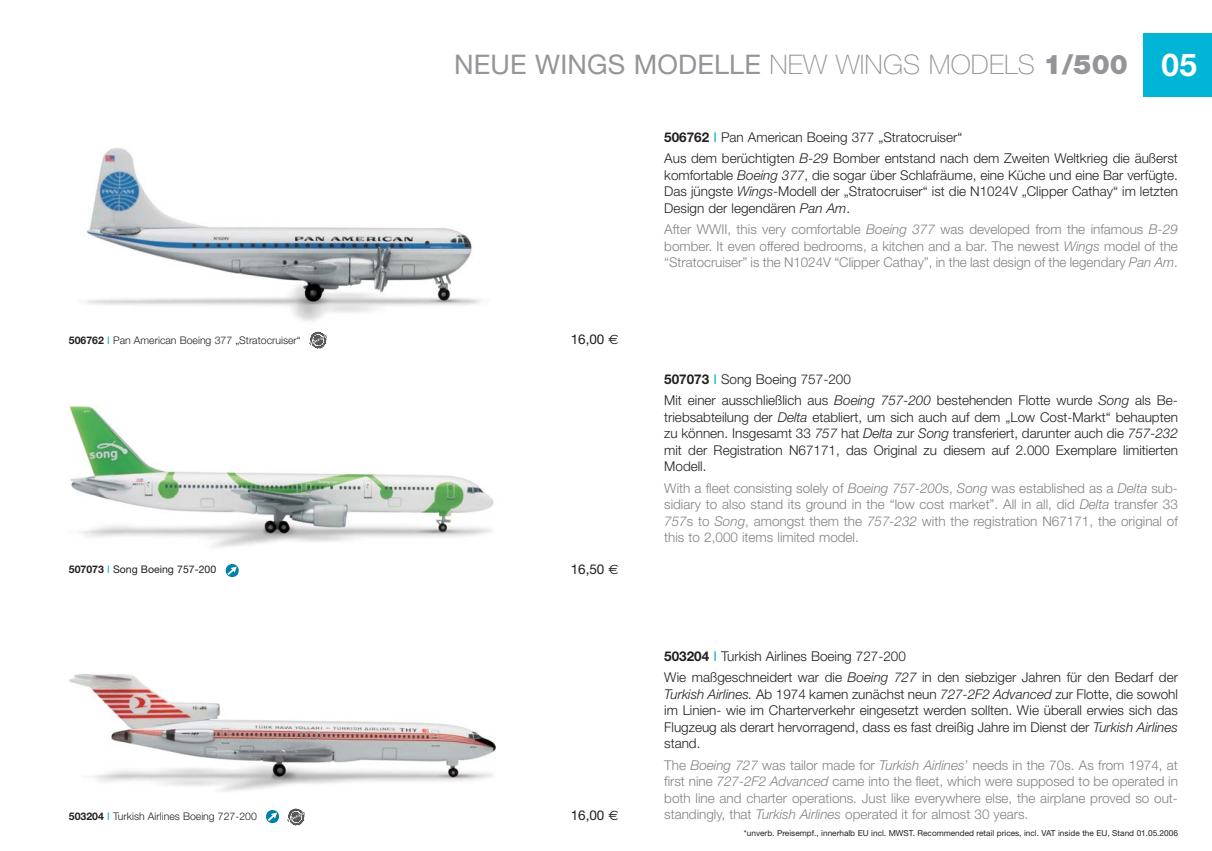
<style>
.page{position:relative;width:1212px;height:851px;background:#fff}
.page>*{position:absolute;margin:0;border:0;box-sizing:border-box;transform-origin:0 0}
.t1{font:27px "Helvetica Neue";letter-spacing:.005em;color:#939598}
.t2{font:300 13.5px/16.5px "Helvetica Neue";color:#231f20}
.t3{font:300 13.5px/16.5px "Helvetica Neue";color:#808284;text-align:justify}
.t4{font:13.5px "Helvetica Neue";color:#231f20}
.t5{font:300 10.5px "Helvetica Neue";color:#231f20}
.t6{font:10.5px "Helvetica Neue";color:#231f20}
.t7{font:8.25px "Helvetica Neue";color:#231f20}
.s1{font-weight:100}
.s2{font-weight:900}
.s3{font-weight:700;font-size:31.5px;color:#fff}
.s4{font-weight:700}
.s5{font-weight:400;color:#00b4d5}
.s6{font-style:italic}
.s7{font-family:"Euro Sans"}
.s8{color:#00b4d5}
</style>
<div class="page">
<div style="left:1143px;top:33px;width:68px;height:63px;background:#00b4d5"></div>
<img style="left:66px;top:405px;width:428px;height:173px">
<img style="left:69px;top:674px;width:427px;height:118px">
<img style="left:85px;top:148px;width:396px;height:201px">
<svg style="left:225px;top:563px;width:15px;height:14px"></svg>
<svg style="left:287px;top:808px;width:18px;height:17px"></svg>
<svg style="left:266px;top:810px;width:13px;height:13px"></svg>
<svg style="left:309px;top:332px;width:18px;height:16px"></svg>
<h1 class="t1" style="left:454px;top:54px;width:744px">NEUE WINGS MODELLE <span class="s1">NEW WINGS MODELS</span> <span class="s2">1/500</span> <span class="s3">05</span></h1>
<p class="t2" style="left:664px;top:127px;width:515px;line-height:21.6px"><span class="s4">506762</span> <span class="s5">I</span> Pan American Boeing 377 „Stratocruiser“<br>Aus dem berüchtigten <span class="s6">B-29</span> Bomber entstand nach dem Zweiten Weltkrieg die äußerst</p>
<p class="t2" style="left:664px;top:168px;width:515px;text-align:justify">komfortable <span class="s6">Boeing 377</span>, die sogar über Schlafräume, eine Küche und eine Bar verfügte.<br>Das jüngste <span class="s6">Wings</span>-Modell der „Stratocruiser“ ist die N1024V „Clipper Cathay“ im letzten Design der legendären <span class="s6">Pan Am</span>.</p>
<p class="t3" style="left:664px;top:222px;width:515px">After WWII, this very comfortable <span class="s6">Boeing 377</span> was developed from the infamous <span class="s6">B-29 </span>bomber. It even offered bedrooms, a kitchen and a bar. The newest <span class="s6">Wings</span> model of the “Stratocruiser” is the N1024V “Clipper Cathay”, in the last design of the legendary <span class="s6">Pan Am</span>.</p>
<p class="t5" style="left:69px;top:336px;width:233px"><span class="s4">506762</span> <span class="s5">I</span> Pan American Boeing 377 „Stratocruiser“</p>
<p class="t4" style="left:571px;top:334px;width:50px">16,00 <span class="s7">€</span></p>
<p class="t2" style="left:664px;top:369px;width:515px;line-height:21.6px"><span class="s4">507073</span> <span class="s5">I</span> Song Boeing 757-200<br>Mit einer ausschließlich aus <span class="s6">Boeing 757-200</span> bestehenden Flotte wurde <span class="s6">Song</span> als Be-</p>
<p class="t2" style="left:664px;top:410px;width:515px;text-align:justify">triebsabteilung der <span class="s6">Delta</span> etabliert, um sich auch auf dem „Low Cost-Markt“ behaupten zu können. Insgesamt 33 <span class="s6">757</span> hat <span class="s6">Delta</span> zur <span class="s6">Song</span> transferiert, darunter auch die <span class="s6">757-232 </span>mit der Registration N67171, das Original zu diesem auf 2.000 Exemplare limitierten Modell.</p>
<p class="t3" style="left:664px;top:481px;width:515px">With a fleet consisting solely of <span class="s6">Boeing 757-200</span>s, <span class="s6">Song</span> was established as a <span class="s6">Delta</span> sub&shy;sidiary to also stand its ground in the “low cost market”. All in all, did <span class="s6">Delta</span> transfer 33<br><span class="s6">757</span>s to <span class="s6">Song</span>, amongst them the <span class="s6">757-232</span> with the registration N67171, the original of this to 2,000 items limited model.</p>
<p class="t6" style="left:69px;top:566px;width:149px"><span class="s4">507073</span> <span class="s8">I</span> Song Boeing 757-200</p>
<p class="t4" style="left:571px;top:563px;width:50px">16,50 <span class="s7">€</span></p>
<p class="t5" style="left:69px;top:812px;width:189px"><span class="s4">503204</span> <span class="s5">I</span> Turkish Airlines Boeing 727-200</p>
<p class="t4" style="left:571px;top:810px;width:50px">16,00 <span class="s7">€</span></p>
<p class="t2" style="left:664px;top:646px;width:515px;line-height:21.6px"><span class="s4">503204</span> <span class="s5">I</span> Turkish Airlines Boeing 727-200<br>Wie maßgeschneidert war die <span class="s6">Boeing 727</span> in den siebziger Jahren für den Bedarf der</p>
<p class="t2" style="left:664px;top:686px;width:515px;text-align:justify"><span class="s6">Turkish Airlines.</span> Ab 1974 kamen zunächst neun <span class="s6">727-2F2 Advanced</span> zur Flotte, die sowohl im Linien- wie im Charterverkehr eingesetzt werden sollten. Wie überall erwies sich das Flugzeug als derart hervorragend, dass es fast dreißig Jahre im Dienst der <span class="s6">Turkish Airlines </span>stand.</p>
<p class="t3" style="left:664px;top:757px;width:515px">The <span class="s6">Boeing 727</span> was tailor made for <span class="s6">Turkish Airlines</span>’ needs in the 70s. As from 1974, at first nine <span class="s6">727-2F2 Advanced</span> came into the fleet, which were supposed to be operated in both line and charter operations. Just like everywhere else, the airplane proved so out&shy;standingly, that <span class="s6">Turkish Airlines</span> operated it for almost 30 years.</p>
<p class="t7" style="left:744px;top:829px;width:435px">*unverb. Preisempf., innerhalb EU incl. MWST. Recommended retail prices, incl. VAT inside the EU, Stand 01.05.2006</p>
</div>
